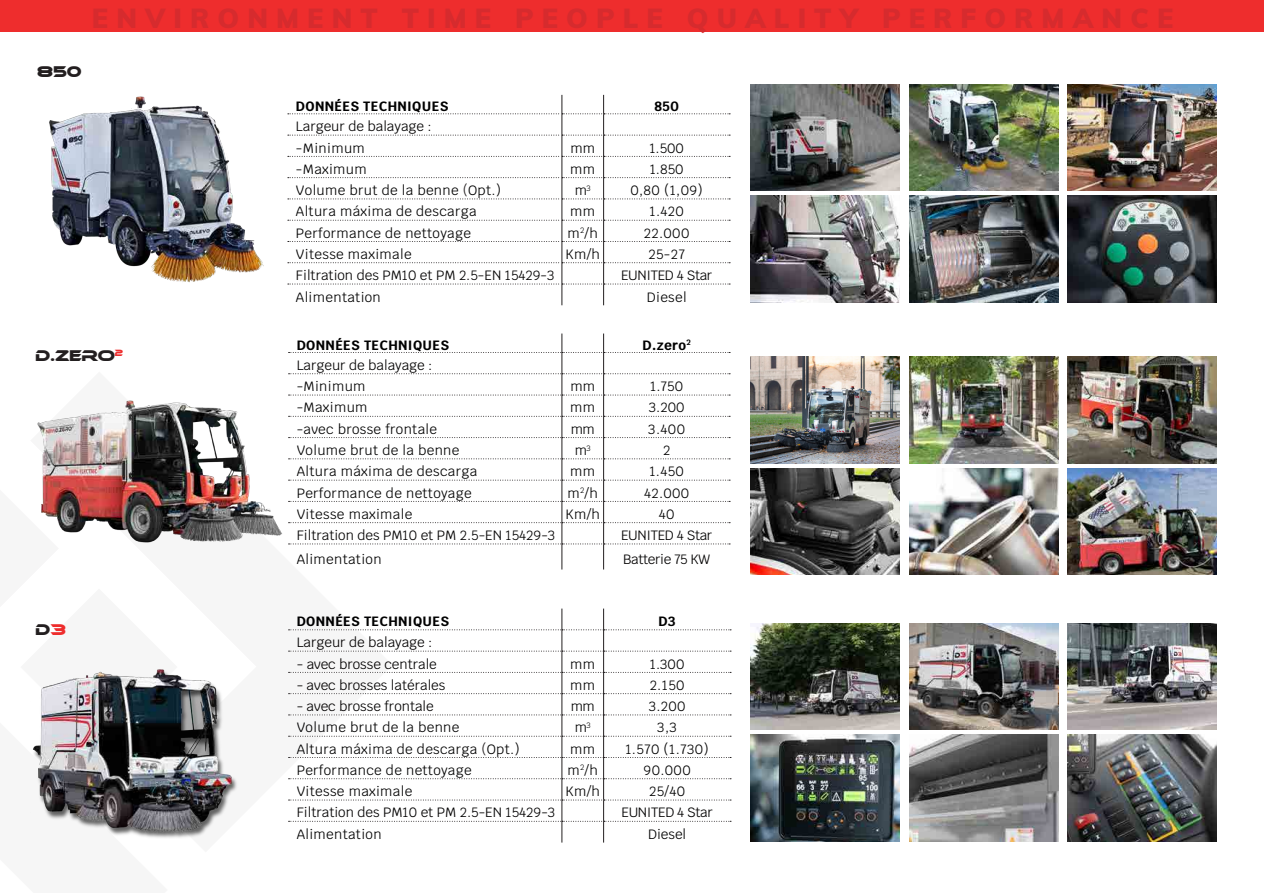
<style>
.page{position:relative;width:1264px;height:893px;background:#fff}
.page>*{position:absolute;margin:0;border:0;box-sizing:border-box;transform-origin:0 0}
.t1{font:900 27px "Muli";letter-spacing:.3em;color:#d62b2e}
.t2{font:15px "Ethnocentric";color:#231f20}
.t3{font:13.5px "Krub";letter-spacing:.025em;color:#000001}
.t4{font:13.5px "Krub";color:#020000}
.t5{font:700 13.5px "Krub";letter-spacing:.025em;color:#000001}
.t6{font:13.5px "Krub";letter-spacing:-.025em;color:#020000}
.s1{color:#ee2d2d}
.s2{color:#231f20}
</style>
<div class="page">
<div style="left:0;top:0;width:1263px;height:32px;background:#ee2d2d"></div>
<img style="left:49px;top:96px;width:239px;height:189px">
<img style="left:750px;top:84px;width:149px;height:107px">
<img style="left:750px;top:196px;width:149px;height:106px">
<img style="left:909px;top:84px;width:148px;height:107px">
<img style="left:909px;top:196px;width:148px;height:106px">
<img style="left:1067px;top:84px;width:149px;height:107px">
<img style="left:1067px;top:196px;width:149px;height:106px">
<img style="left:37px;top:400px;width:245px;height:143px">
<img style="left:33px;top:669px;width:205px;height:169px">
<img style="left:750px;top:623px;width:149px;height:106px">
<img style="left:750px;top:734px;width:149px;height:107px">
<img style="left:909px;top:623px;width:149px;height:106px">
<img style="left:909px;top:734px;width:149px;height:107px">
<img style="left:1067px;top:623px;width:149px;height:106px">
<img style="left:1067px;top:734px;width:149px;height:107px">
<img style="left:750px;top:357px;width:149px;height:106px">
<img style="left:750px;top:468px;width:149px;height:106px">
<img style="left:909px;top:357px;width:149px;height:106px">
<img style="left:909px;top:468px;width:149px;height:106px">
<img style="left:1067px;top:357px;width:149px;height:106px">
<img style="left:1067px;top:468px;width:149px;height:106px">
<svg style="left:288px;top:95px;width:442px;height:210px"></svg>
<svg style="left:288px;top:333px;width:442px;height:236px"></svg>
<svg style="left:288px;top:608px;width:443px;height:234px"></svg>
<h1 class="t1" style="left:92px;top:-2px;width:1082px">ENVIRONMENT TIME PEOPLE QUALITY PERFORMANCE</h1>
<p class="t2" style="left:37px;top:64px;width:46px">850</p>
<p class="t2" style="left:35px;top:348px;width:89px">D.ZERO<sup>2</sup></p>
<p class="t2" style="left:35px;top:621px;width:32px">D<span class="s1">3</span></p>
<p class="t5" style="left:296px;top:98px;width:154px">DONNÉES TECHNIQUES</p>
<p class="t5" style="left:654px;top:98px;width:26px">850</p>
<p class="t4" style="left:296px;top:115px;width:137px">Largeur de balayage :</p>
<p class="t3" style="left:296px;top:136px;width:70px">-Minimum</p>
<p class="t3" style="left:570px;top:136px;width:26px">mm</p>
<p class="t3" style="left:649px;top:136px;width:36px">1.500</p>
<p class="t3" style="left:296px;top:158px;width:72px">-Maximum</p>
<p class="t3" style="left:570px;top:158px;width:26px">mm</p>
<p class="t3" style="left:649px;top:158px;width:35px">1.850</p>
<p class="t3" style="left:296px;top:179px;width:207px">Volume brut de la benne <span class="s2">(</span>Opt.)</p>
<p class="t3" style="left:574px;top:179px;width:17px">m<sup>3</sup></p>
<p class="t3" style="left:630px;top:179px;width:74px">0,80 (1,09)</p>
<p class="t3" style="left:296px;top:200px;width:182px">Altura máxima de descarga</p>
<p class="t3" style="left:570px;top:200px;width:26px">mm</p>
<p class="t3" style="left:649px;top:200px;width:36px">1.420</p>
<p class="t3" style="left:296px;top:221px;width:176px">Performance de nettoyage</p>
<p class="t3" style="left:567px;top:221px;width:32px">m<sup>2</sup>/h</p>
<p class="t3" style="left:643px;top:221px;width:47px">22.000</p>
<p class="t3" style="left:296px;top:243px;width:117px">Vitesse maximale</p>
<p class="t3" style="left:565px;top:243px;width:36px">Km/h</p>
<p class="t3" style="left:648px;top:243px;width:38px">25-27</p>
<p class="t4" style="left:296px;top:264px;width:260px">Filtration des PM10 et PM 2.5-EN 15429-3</p>
<p class="t6" style="left:621px;top:264px;width:93px">EUNITED 4 Star</p>
<p class="t3" style="left:296px;top:285px;width:86px">Alimentation</p>
<p class="t3" style="left:646px;top:285px;width:41px">Diesel</p>
<p class="t5" style="left:296px;top:337px;width:154px">DONNÉES TECHNIQUES</p>
<p class="t5" style="left:642px;top:337px;width:50px">D.zero<sup>2</sup></p>
<p class="t4" style="left:296px;top:353px;width:137px">Largeur de balayage :</p>
<p class="t3" style="left:296px;top:375px;width:70px">-Minimum</p>
<p class="t3" style="left:570px;top:375px;width:26px">mm</p>
<p class="t3" style="left:650px;top:375px;width:34px">1.750</p>
<p class="t3" style="left:296px;top:396px;width:72px">-Maximum</p>
<p class="t3" style="left:570px;top:396px;width:26px">mm</p>
<p class="t3" style="left:648px;top:396px;width:37px">3.200</p>
<p class="t3" style="left:296px;top:417px;width:142px">-avec brosse frontale</p>
<p class="t3" style="left:570px;top:417px;width:25px">mm</p>
<p class="t3" style="left:648px;top:417px;width:38px">3.400</p>
<p class="t3" style="left:296px;top:439px;width:164px">Volume brut de la benne</p>
<p class="t3" style="left:574px;top:439px;width:17px">m<sup>3</sup></p>
<p class="t3" style="left:663px;top:439px;width:9px">2</p>
<p class="t3" style="left:296px;top:460px;width:182px">Altura máxima de descarga</p>
<p class="t3" style="left:570px;top:460px;width:26px">mm</p>
<p class="t3" style="left:649px;top:460px;width:36px">1.450</p>
<p class="t3" style="left:296px;top:481px;width:176px">Performance de nettoyage</p>
<p class="t3" style="left:567px;top:481px;width:32px">m<sup>2</sup>/h</p>
<p class="t3" style="left:644px;top:481px;width:47px">42.000</p>
<p class="t3" style="left:296px;top:502px;width:117px">Vitesse maximale</p>
<p class="t3" style="left:565px;top:502px;width:36px">Km/h</p>
<p class="t3" style="left:658px;top:502px;width:17px">40</p>
<p class="t4" style="left:296px;top:524px;width:260px">Filtration des PM10 et PM 2.5-EN 15429-3</p>
<p class="t6" style="left:621px;top:524px;width:93px">EUNITED 4 Star</p>
<p class="t3" style="left:296px;top:547px;width:86px">Alimentation</p>
<p class="t6" style="left:623px;top:547px;width:88px">Batterie 75 KW</p>
<p class="t5" style="left:296px;top:613px;width:154px">DONNÉES TECHNIQUES</p>
<p class="t5" style="left:658px;top:613px;width:18px">D3</p>
<p class="t4" style="left:296px;top:631px;width:137px">Largeur de balayage :</p>
<p class="t4" style="left:296px;top:652px;width:142px">- avec brosse centrale</p>
<p class="t3" style="left:570px;top:652px;width:26px">mm</p>
<p class="t3" style="left:649px;top:652px;width:36px">1.300</p>
<p class="t4" style="left:296px;top:673px;width:150px">- avec brosses latérales</p>
<p class="t3" style="left:570px;top:673px;width:26px">mm</p>
<p class="t3" style="left:649px;top:673px;width:36px">2.150</p>
<p class="t4" style="left:296px;top:694px;width:139px">- avec brosse frontale</p>
<p class="t3" style="left:570px;top:694px;width:25px">mm</p>
<p class="t3" style="left:648px;top:694px;width:38px">3.200</p>
<p class="t3" style="left:296px;top:716px;width:164px">Volume brut de la benne</p>
<p class="t3" style="left:574px;top:716px;width:17px">m<sup>3</sup></p>
<p class="t3" style="left:657px;top:716px;width:21px">3,3</p>
<p class="t3" style="left:296px;top:737px;width:224px">Altura máxima de descarga <span class="s2">(</span>Opt.)</p>
<p class="t3" style="left:570px;top:737px;width:26px">mm</p>
<p class="t3" style="left:625px;top:737px;width:85px">1.570 (1.730)</p>
<p class="t3" style="left:296px;top:758px;width:176px">Performance de nettoyage</p>
<p class="t3" style="left:567px;top:758px;width:32px">m<sup>2</sup>/h</p>
<p class="t3" style="left:643px;top:758px;width:49px">90.000</p>
<p class="t3" style="left:297px;top:780px;width:117px">Vitesse maximale</p>
<p class="t3" style="left:565px;top:780px;width:36px">Km/h</p>
<p class="t3" style="left:649px;top:780px;width:38px">25/40</p>
<p class="t4" style="left:296px;top:801px;width:260px">Filtration des PM10 et PM 2.5-EN 15429-3</p>
<p class="t6" style="left:621px;top:801px;width:93px">EUNITED 4 Star</p>
<p class="t3" style="left:296px;top:822px;width:86px">Alimentation</p>
<p class="t3" style="left:648px;top:822px;width:40px">Diesel</p>
</div>
